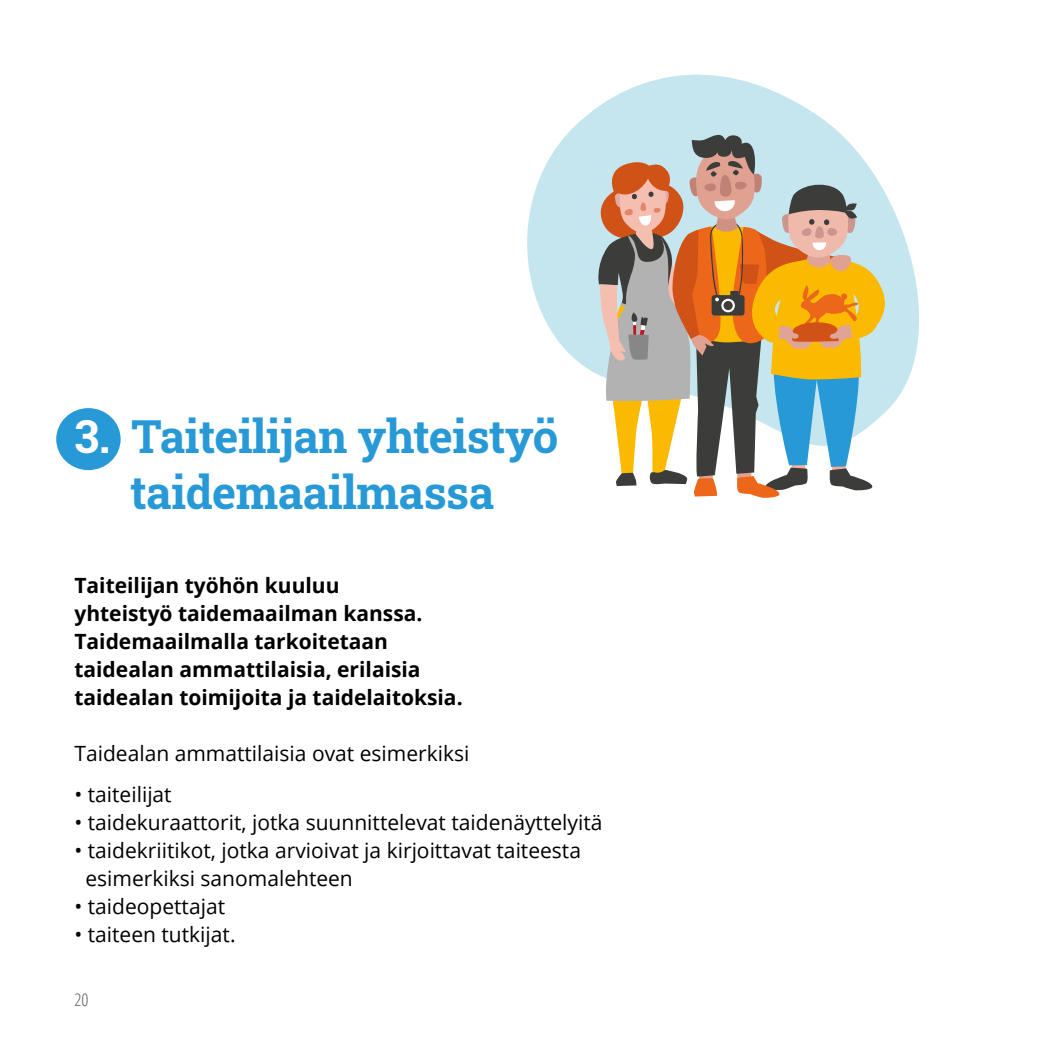
<style>
.page{position:relative;width:1042px;height:1042px;background:#fff}
.page>*{position:absolute;margin:0;border:0;box-sizing:border-box;transform-origin:0 0}
.Otsikkotaso_1{font:700 45.5px "Roboto Slab";letter-spacing:-.01em;color:#2699d6}
.Leipäteksti{font:21px "Open Sans";color:#000}
.Ingressi{font:700 21px "Open Sans";color:#000}
.t1{font:300 condensed 17.5px "Open Sans";color:#5a5a59}
.s1{color:#fff}
</style>
<div class="page">
<div style="left:56px;top:408px;width:65px;height:62px;background:#2699d6;border-radius:50%"></div>
<svg style="left:527px;top:74px;width:392px;height:336px;fill:#c5e6ef"></svg>
<svg style="left:595px;top:131px;width:292px;height:367px;background:#bfaf91"></svg>
<p class="Otsikkotaso_1" style="left:74px;top:406px;width:485px"><span class="s1">3.</span> Taiteilijan yhteistyö</p>
<p class="Otsikkotaso_1" style="left:130px;top:462px;width:365px">taidemaailmassa</p>
<p class="Ingressi" style="left:74px;top:571px;width:267px">Taiteilijan työhön kuuluu</p>
<p class="Ingressi" style="left:74px;top:599px;width:349px">yhteistyö taidemaailman kanssa.</p>
<p class="Ingressi" style="left:74px;top:627px;width:315px">Taidemaailmalla tarkoitetaan</p>
<p class="Ingressi" style="left:74px;top:655px;width:348px">taidealan ammattilaisia, erilaisia</p>
<p class="Ingressi" style="left:74px;top:683px;width:390px">taidealan toimijoita ja taidelaitoksia.</p>
<p class="Leipäteksti" style="left:74px;top:739px;width:397px">Taidealan ammattilaisia ovat esimerkiksi</p>
<p class="Leipäteksti" style="left:74px;top:779px;width:99px">• taiteilijat</p>
<p class="Leipäteksti" style="left:74px;top:807px;width:530px">• taidekuraattorit, jotka suunnittelevat taidenäyttelyitä</p>
<p class="Leipäteksti" style="left:74px;top:835px;width:508px">• taidekriitikot, jotka arvioivat ja kirjoittavat taiteesta</p>
<p class="Leipäteksti" style="left:85px;top:863px;width:269px">esimerkiksi sanomalehteen</p>
<p class="Leipäteksti" style="left:74px;top:891px;width:152px">• taideopettajat</p>
<p class="Leipäteksti" style="left:74px;top:919px;width:163px">• taiteen tutkijat.</p>
<p class="t1" style="left:74px;top:987px;width:15px">20</p>
</div>
